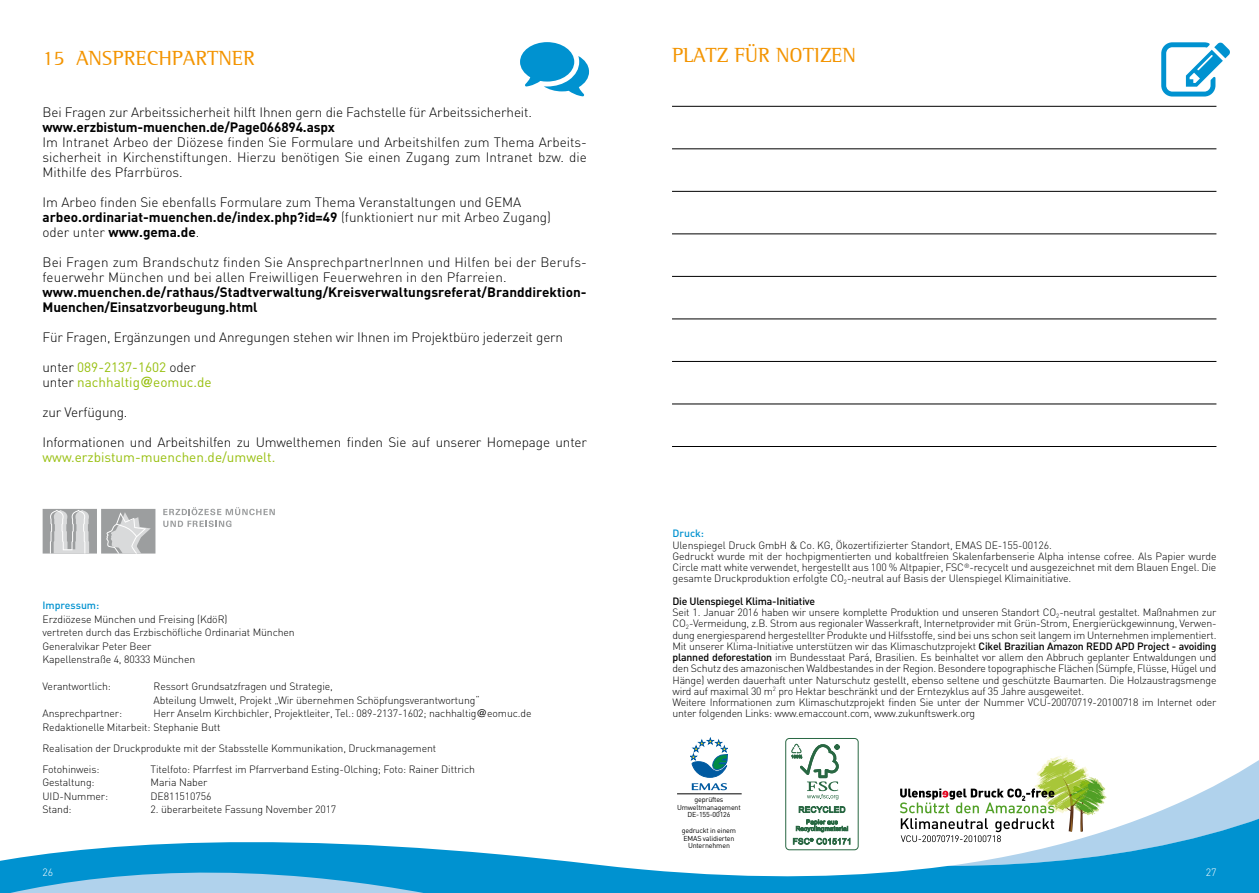
<style>
.page{position:relative;width:1259px;height:893px;background:#fff}
.page>*{position:absolute;margin:0;border:0;box-sizing:border-box;transform-origin:0 0}
.t1{font:21px "EJA Normal";color:#f39400}
.t2{font:300 13.5px/15px "DIN";letter-spacing:-.01em;color:#000;text-align:justify}
.t3{font:700 13.5px/15px "DIN";letter-spacing:-.005em;color:#000}
.t4{font:300 13.5px/15px "DIN";letter-spacing:.01em;color:#000}
.t5{font:13.5px/15px "DIN";color:#97bf0d}
.t6{font:300 10.5px/11.2px "DIN";letter-spacing:-.02em;color:#000}
.t7{font:500 10.5px "DIN";color:#0092d0}
.t8{font:300 10.5px "DIN";color:#fff}
.t9{font:7.05px/7.8px "DIN Pro";letter-spacing:-.025em;color:#000;text-align:center}
.s1{font-weight:700}
.s2{font-weight:300;color:#000}
.s3{font-family:"Helvetica";font-weight:700}
.s4{font-family:"Helvetica";font-weight:400}
.s5{font-weight:500}
</style>
<div class="page">
<svg style="left:0;top:738px;width:1259px;height:155px"></svg>
<hr style="left:672px;top:106px;width:544px;height:1px;background:#000">
<hr style="left:672px;top:148px;width:544px;height:1px;background:#000">
<hr style="left:672px;top:191px;width:544px;height:1px;background:#000">
<hr style="left:672px;top:233px;width:544px;height:1px;background:#000">
<hr style="left:672px;top:276px;width:544px;height:1px;background:#000">
<hr style="left:672px;top:319px;width:544px;height:1px;background:#000">
<hr style="left:672px;top:361px;width:544px;height:1px;background:#000">
<hr style="left:672px;top:404px;width:544px;height:1px;background:#000">
<hr style="left:672px;top:446px;width:544px;height:1px;background:#000">
<svg style="left:163px;top:507px;width:112px;height:8px"></svg>
<svg style="left:163px;top:521px;width:68px;height:6px"></svg>
<div style="left:43px;top:509px;width:54px;height:45px;background:#9c9e9f"></div>
<svg style="left:50px;top:510px;width:39px;height:44px"></svg>
<div style="left:101px;top:509px;width:54px;height:45px;background:#9c9e9f"></div>
<svg style="left:106px;top:512px;width:45px;height:42px"></svg>
<svg style="left:900px;top:755px;width:206px;height:87px"></svg>
<div style="left:785px;top:738px;width:73px;height:112px;background:#fff;border-radius:4px"></div>
<div style="left:785px;top:738px;width:73px;height:112px;border:1px solid #296843;border-radius:4px"></div>
<svg style="left:791px;top:744px;width:48px;height:56px"></svg>
<svg style="left:799px;top:806px;width:46px;height:7px"></svg>
<svg style="left:796px;top:819px;width:52px;height:13px"></svg>
<svg style="left:793px;top:838px;width:57px;height:7px"></svg>
<svg style="left:690px;top:738px;width:37px;height:52px"></svg>
<hr style="left:677px;top:793px;width:64px;height:1px;background:#000">
<h1 class="t1" style="left:43px;top:45px;width:214px">15 ANSPRECHPARTNER</h1>
<h1 class="t1" style="left:672px;top:43px;width:186px">PLATZ FÜR NOTIZEN</h1>
<p class="t2" style="left:43px;top:104px;width:491px">Bei Fragen zur Arbeitssicherheit hilft Ihnen gern die Fachstelle für Arbeitssicherheit.</p>
<p class="t3" style="left:43px;top:119px;width:294px">www.erzbistum-muenchen.de/Page066894.aspx</p>
<p class="t2" style="left:43px;top:134px;width:546px">Im Intranet Arbeo der Diözese finden Sie Formulare und Arbeitshilfen zum Thema Arbeits&shy;sicherheit in Kirchenstiftungen. Hierzu benötigen Sie einen Zugang zum Intranet bzw. die Mithilfe des Pfarrbüros.</p>
<p class="t2" style="left:43px;top:194px;width:510px;text-align:left">Im Arbeo finden Sie ebenfalls Formulare zum Thema Veranstaltungen und GEMA <span class="s1">arbeo.ordinariat-muenchen.de/index.php?id=49</span> (funktioniert nur mit Arbeo Zugang) oder unter <span class="s1">www.gema.de</span>.</p>
<p class="t4" style="left:43px;top:254px;width:546px">Bei Fragen zum Brandschutz finden Sie AnsprechpartnerInnen und Hilfen bei der Berufs&shy;feuerwehr München und bei allen Freiwilligen Feuerwehren in den Pfarreien.</p>
<p class="t3" style="left:43px;top:284px;width:546px">www.muenchen.de/rathaus/Stadtverwaltung/Kreisverwaltungsreferat/Branddirektion-<br>Muenchen/Einsatzvorbeugung.html</p>
<p class="t2" style="left:43px;top:329px;width:522px">Für Fragen, Ergänzungen und Anregungen stehen wir Ihnen im Projektbüro jederzeit gern</p>
<p class="t5" style="left:43px;top:360px;width:171px"><span class="s2">unter</span> 089-2137-1602 <span class="s2">oder unter</span> nachhaltig<span class="s3">@</span>eomuc.de</p>
<p class="t2" style="left:43px;top:404px;width:86px">zur Verfügung.</p>
<p class="t2" style="left:43px;top:434px;width:546px">Informationen und Arbeitshilfen zu Umwelthemen finden Sie auf unserer Homepage unter</p>
<p class="t5" style="left:43px;top:450px;width:234px">www.erzbistum-muenchen.de/umwelt.</p>
<p class="t7" style="left:43px;top:598px;width:58px">Impressum:</p>
<p class="t6" style="left:43px;top:612px;width:254px;line-height:13.5px">Erzdiözese München und Freising (KdöR)<br>vertreten durch das Erzbischöfliche Ordinariat München Generalvikar Peter Beer<br>Kapellenstraße 4, 80333 München</p>
<p class="t6" style="left:43px;top:680px;width:70px">Verantwortlich:</p>
<p class="t6" style="left:154px;top:679px;width:328px;line-height:13.5px">Ressort Grundsatzfragen und Strategie,<br>Abteilung Umwelt, Projekt „Wir übernehmen Schöpfungsverantwortung“</p>
<p class="t6" style="left:43px;top:707px;width:81px">Ansprechpartner:</p>
<p class="t6" style="left:43px;top:706px;width:490px;line-height:13.5px;text-indent:111px">Herr Anselm Kirchbichler, Projektleiter, Tel.: 089-2137-1602; nachhaltig<span class="s4">@</span>eomuc.de<br>Redaktionelle Mitarbeit: Stephanie Butt</p>
<p class="t6" style="left:43px;top:737px;width:395px;line-height:21px">Realisation der Druckprodukte mit der Stabsstelle Kommunikation, Druckmanagement<br>Fotohinweis:</p>
<p class="t6" style="left:151px;top:763px;width:326px">Titelfoto: Pfarrfest im Pfarrverband Esting-Olching; Foto: Rainer Dittrich</p>
<p class="t6" style="left:43px;top:777px;width:54px">Gestaltung:</p>
<p class="t6" style="left:151px;top:777px;width:58px">Maria Naber</p>
<p class="t6" style="left:43px;top:790px;width:67px">UID-Nummer:</p>
<p class="t6" style="left:151px;top:790px;width:62px">DE811510756</p>
<p class="t6" style="left:43px;top:804px;width:31px">Stand:</p>
<p class="t6" style="left:151px;top:804px;width:187px">2. überarbeitete Fassung November 2017</p>
<p class="t7" style="left:672px;top:526px;width:33px">Druck:</p>
<p class="t6" style="left:672px;top:539px;width:545px">Ulenspiegel Druck GmbH &amp; Co. KG, Ökozertifizierter Standort, EMAS DE-155-00126.<br>Gedruckt wurde mit der hochpigmentierten und kobaltfreien Skalenfarbenserie Alpha intense cofree. Als Papier wurde Circle matt white verwendet, hergestellt aus 100 % Altpapier, FSC<sup>®</sup>-recycelt und ausgezeichnet mit dem Blauen Engel. Die gesamte Druckproduktion erfolgte CO<sub>2</sub>-neutral auf Basis der Ulenspiegel Klimainitiative.</p>
<p class="t6" style="left:672px;top:595px;width:545px"><span class="s5">Die Ulenspiegel Klima-Initiative<br></span>Seit 1. Januar 2016 haben wir unsere komplette Produktion und unseren Standort CO<sub>2</sub>-neutral gestaltet. Maßnahmen zur CO<sub>2</sub>-Vermeidung, z.B. Strom aus regionaler Wasserkraft, Internetprovider mit Grün-Strom, Energierückgewinnung, Verwen&shy;dung energiesparend hergestellter Produkte und Hilfsstoffe, sind bei uns schon seit langem im Unternehmen implementiert.<br>Mit unserer Klima-Initiative unterstützen wir das Klimaschutzprojekt <span class="s5">Cikel Brazilian Amazon REDD APD Project - avoiding planned deforestation</span> im Bundesstaat Pará, Brasilien. Es beinhaltet vor allem den Abbruch geplanter Entwaldungen und den Schutz des amazonischen Waldbestandes in der Region. Besondere topographische Flächen (Sümpfe, Flüsse, Hügel und Hänge) werden dauerhaft unter Naturschutz gestellt, ebenso seltene und geschützte Baumarten. Die Holzaustragsmenge wird auf maximal 30 m<sup>2</sup> pro Hektar beschränkt und der Erntezyklus auf 35 Jahre ausgeweitet.<br>Weitere Informationen zum Klimaschutzprojekt finden Sie unter der Nummer VCU-20070719-20100718 im Internet oder unter folgenden Links: www.emaccount.com, www.zukunftswerk.org</p>
<p class="t9" style="left:677px;top:795px;width:65px">geprüftes<br>Umweltmanagement<br>DE-155-00126</p>
<p class="t9" style="left:682px;top:826px;width:56px">gedruckt in einem<br>EMAS validierten<br>Unternehmen</p>
<p class="t8" style="left:43px;top:865px;width:12px">26</p>
<p class="t8" style="left:1205px;top:865px;width:12px">27</p>
</div>
